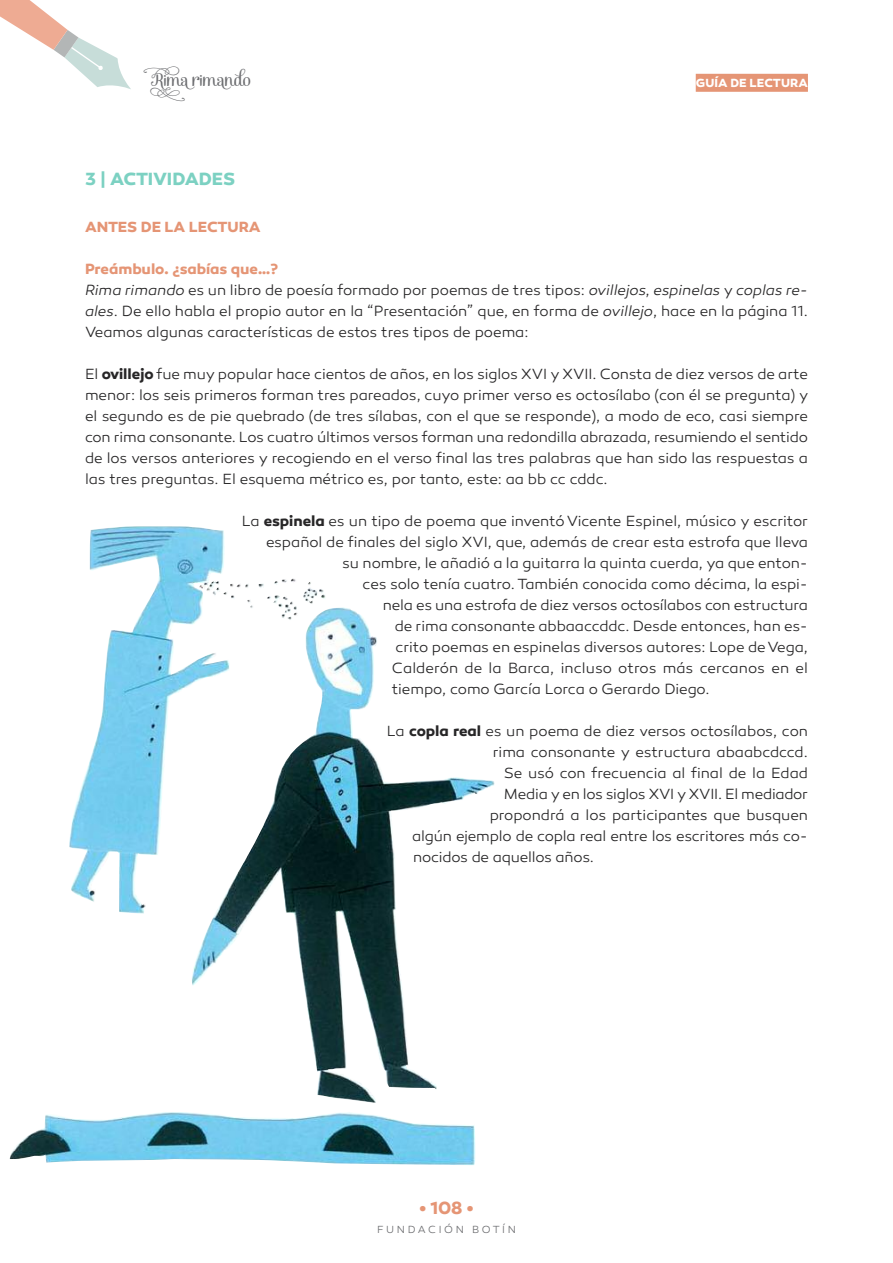
<style>
.page{position:relative;width:893px;height:1263px;background:#fff}
.page>*{position:absolute;margin:0;border:0;box-sizing:border-box;transform-origin:0 0}
.t1{font:700 18px "Canaro";letter-spacing:-.005em;color:#7cd1c2}
.t2{font:18px "Mishka";color:#6d6e71}
.t3{font:700 18px "Canaro";color:#e59575}
.t4{font:300 15px/21px "Canaro";letter-spacing:-.005em;color:#272627}
.t5{font:700 15px "Canaro";letter-spacing:-.005em;color:#e59575}
.t6{font:700 12px "Canaro";letter-spacing:.005em;color:#fff}
.t7{font:300 10.5px "Canaro";letter-spacing:.255em;color:#6d6e71}
.s1{font-weight:700;color:#e59575}
.s2{font-style:italic}
.s3{font-weight:700}
</style>
<div class="page">
<svg style="left:0;top:0;width:131px;height:89px"></svg>
<div style="left:696px;top:74px;width:112px;height:18px;background:#e59575"></div>
<img style="left:10px;top:526px;width:485px;height:639px">
<p class="t2" style="left:151px;top:70px;width:101px">Rima rimando</p>
<p class="t6" style="left:696px;top:79px;width:114px">GUÍA DE LECTURA</p>
<p class="t1" style="left:85px;top:172px;width:152px">3 | ACTIVIDADES</p>
<p class="t5" style="left:85px;top:222px;width:177px">ANTES DE LA LECTURA</p>
<p class="t4" style="left:85px;top:262px;width:724px"><span class="s1">Preámbulo. ¿sabías que…?<br></span><span class="s2">Rima rimando</span> es un libro de poesía formado por poemas de tres tipos: <span class="s2">ovillejos, espinelas</span> y <span class="s2">coplas re&shy;ales</span>. De ello habla el propio autor en la “Presentación” que, en forma de <span class="s2">ovillejo</span>, hace en la página 11.<br>Veamos algunas características de estos tres tipos de poema:</p>
<p class="t4" style="left:85px;top:367px;width:725px;text-align:justify">El <span class="s3">ovillejo</span> fue muy popular hace cientos de años, en los siglos XVI y XVII. Consta de diez versos de arte menor: los seis primeros forman tres pareados, cuyo primer verso es octosílabo (con él se pregunta) y el segundo es de pie quebrado (de tres sílabas, con el que se responde), a modo de eco, casi siempre con rima consonante. Los cuatro últimos versos forman una redondilla abrazada, resumiendo el sentido de los versos anteriores y recogiendo en el verso final las tres palabras que han sido las respuestas a las tres preguntas. El esquema métrico es, por tanto, este: aa bb cc cddc.</p>
<p class="t4" style="left:242px;top:513px;width:568px">La <span class="s3">espinela</span> es un tipo de poema que inventó Vicente Espinel, músico y escritor</p>
<p class="t4" style="left:266px;top:534px;width:543px">español de finales del siglo XVI, que, además de crear esta estrofa que lleva</p>
<p class="t4" style="left:342px;top:555px;width:467px">su nombre, le añadió a la guitarra la quinta cuerda, ya que enton-</p>
<p class="t4" style="left:363px;top:576px;width:447px">ces solo tenía cuatro. También conocida como décima, la espi-</p>
<p class="t4" style="left:383px;top:597px;width:426px">nela es una estrofa de diez versos octosílabos con estructura</p>
<p class="t4" style="left:395px;top:618px;width:415px">de rima consonante abbaaccddc. Desde entonces, han es-</p>
<p class="t4" style="left:395px;top:639px;width:414px">crito poemas en espinelas diversos autores: Lope deVega,</p>
<p class="t4" style="left:392px;top:660px;width:418px">Calderón de la Barca, incluso otros más cercanos en el</p>
<p class="t4" style="left:392px;top:681px;width:319px">tiempo, como García Lorca o Gerardo Diego.</p>
<p class="t4" style="left:387px;top:723px;width:423px">La <span class="s3">copla real</span> es un poema de diez versos octosílabos, con</p>
<p class="t4" style="left:493px;top:744px;width:317px">rima consonante y estructura abaabcdccd.</p>
<p class="t4" style="left:504px;top:765px;width:305px">Se usó con frecuencia al final de la Edad</p>
<p class="t4" style="left:504px;top:786px;width:306px">Media y en los siglos XVI y XVII. El mediador</p>
<p class="t4" style="left:490px;top:807px;width:320px">propondrá a los participantes que busquen</p>
<p class="t4" style="left:412px;top:828px;width:397px">algún ejemplo de copla real entre los escritores más co-</p>
<p class="t4" style="left:413px;top:849px;width:182px">nocidos de aquellos años.</p>
<p class="t3" style="left:420px;top:1201px;width:55px">• 108 •</p>
<p class="t7" style="left:377px;top:1226px;width:140px">FUNDACIÓN BOTÍN</p>
</div>
